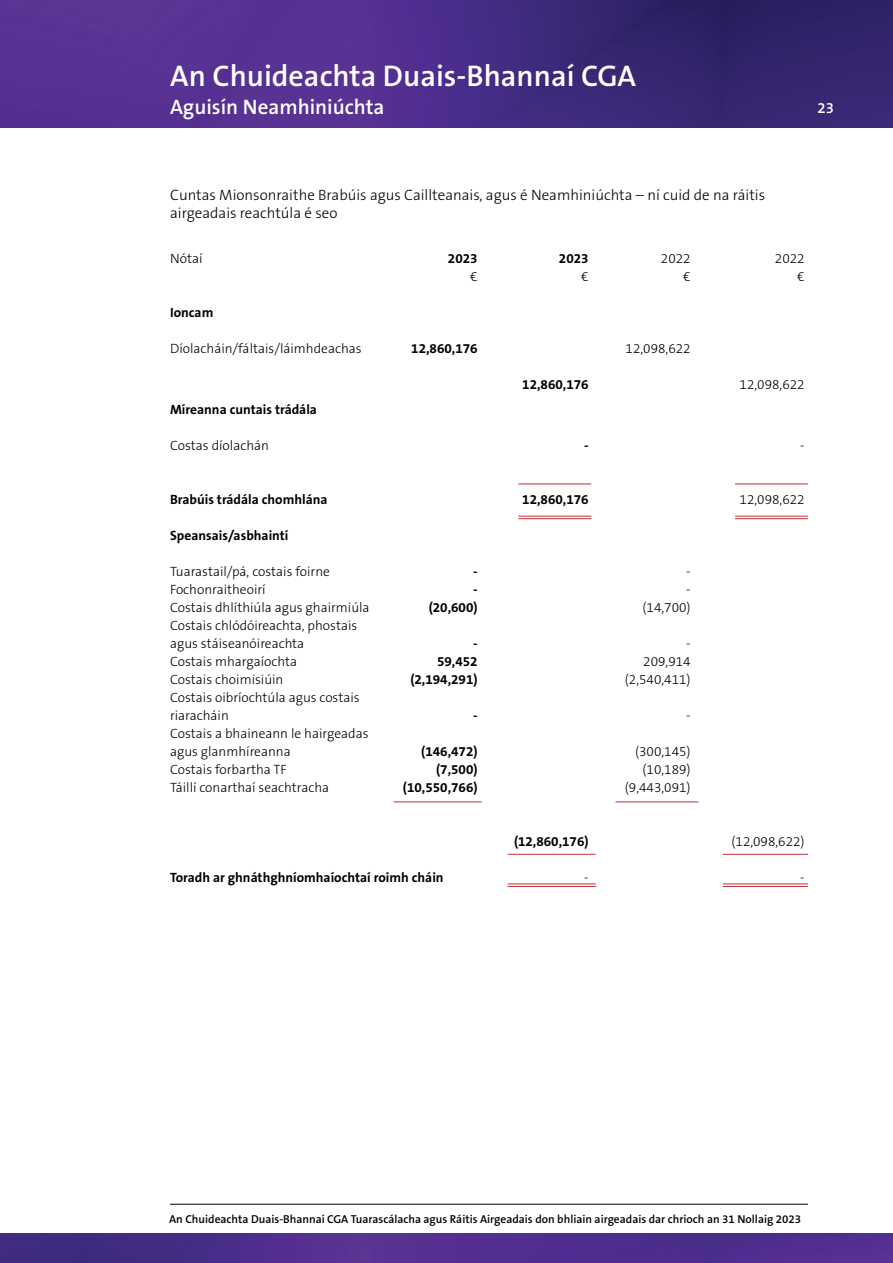
<style>
.page{position:relative;width:893px;height:1263px;background:#fff}
.page>*{position:absolute;margin:0;border:0;box-sizing:border-box;transform-origin:0 0}
.t1{font:600 30px "The Sans B6";color:#fff}
.t2{font:600 21px "The Sans B6";color:#fff}
.t3{font:300 15px/18px "The Sans B3";color:#000}
.t4{font:600 15px "The Sans B6";color:#fff}
.t5{font:300 13.5px/18px "The Sans B3";color:#000}
.t6{font:700 13.5px "The Sans B7";color:#000}
.t7{font:600 11.55px "The Sans B6";color:#000}
</style>
<div class="page">
<img style="left:0;top:1233px;width:893px;height:30px">
<img style="left:0;top:0;width:893px;height:128px">
<hr style="left:735px;top:483px;width:73px;height:1px;background:#c02f38">
<hr style="left:518px;top:483px;width:73px;height:1px;background:#c02f38">
<hr style="left:735px;top:516px;width:73px;height:1px;background:#c02f38">
<hr style="left:735px;top:518px;width:73px;height:1px;background:#c02f38">
<hr style="left:518px;top:516px;width:73px;height:1px;background:#c02f38">
<hr style="left:518px;top:518px;width:73px;height:1px;background:#c02f38">
<hr style="left:723px;top:854px;width:85px;height:1px;background:#c02f38">
<hr style="left:508px;top:854px;width:88px;height:1px;background:#c02f38">
<hr style="left:723px;top:884px;width:85px;height:1px;background:#c02f38">
<hr style="left:723px;top:886px;width:85px;height:1px;background:#c02f38">
<hr style="left:508px;top:884px;width:88px;height:1px;background:#c02f38">
<hr style="left:508px;top:886px;width:88px;height:1px;background:#c02f38">
<hr style="left:615px;top:801px;width:83px;height:1px;background:#c02f38">
<hr style="left:394px;top:801px;width:88px;height:1px;background:#c02f38">
<hr style="left:170px;top:1204px;width:638px;height:1px;background:#000">
<h1 class="t1" style="left:170px;top:60px;width:468px">An Chuideachta Duais-Bhannaí CGA</h1>
<h2 class="t2" style="left:170px;top:96px;width:216px">Aguisín Neamhiniúchta</h2>
<p class="t4" style="left:817px;top:100px;width:18px">23</p>
<p class="t3" style="left:170px;top:187px;width:597px">Cuntas Mionsonraithe Brabúis agus Caillteanais, agus é Neamhiniúchta – ní cuid de na ráitis airgeadais reachtúla é seo</p>
<p class="t5" style="left:170px;top:250px;width:34px">Nótaí</p>
<p class="t6" style="left:448px;top:251px;width:31px">2023</p>
<p class="t6" style="left:559px;top:251px;width:31px">2023</p>
<p class="t5" style="left:661px;top:250px;width:31px">2022</p>
<p class="t5" style="left:775px;top:250px;width:31px">2022</p>
<p class="t5" style="left:470px;top:268px;width:9px">€</p>
<p class="t5" style="left:581px;top:268px;width:9px">€</p>
<p class="t5" style="left:683px;top:268px;width:9px">€</p>
<p class="t5" style="left:797px;top:268px;width:9px">€</p>
<p class="t6" style="left:170px;top:305px;width:45px">Ioncam</p>
<p class="t5" style="left:170px;top:340px;width:193px">Díolacháin/fáltais/láimhdeachas</p>
<p class="t6" style="left:411px;top:341px;width:68px">12,860,176</p>
<p class="t5" style="left:626px;top:340px;width:67px">12,098,622</p>
<p class="t6" style="left:522px;top:377px;width:68px">12,860,176</p>
<p class="t5" style="left:740px;top:376px;width:67px">12,098,622</p>
<p class="t6" style="left:170px;top:402px;width:148px">Míreanna cuntais trádála</p>
<p class="t5" style="left:170px;top:437px;width:100px">Costas díolachán</p>
<p class="t6" style="left:584px;top:438px;width:6px">-</p>
<p class="t5" style="left:800px;top:437px;width:6px">-</p>
<p class="t6" style="left:170px;top:492px;width:159px">Brabúis trádála chomhlána</p>
<p class="t6" style="left:522px;top:492px;width:68px">12,860,176</p>
<p class="t5" style="left:740px;top:491px;width:67px">12,098,622</p>
<p class="t6" style="left:170px;top:528px;width:120px">Speansais/asbhaintí</p>
<p class="t5" style="left:170px;top:563px;width:161px">Tuarastail/pá, costais foirne</p>
<p class="t6" style="left:473px;top:564px;width:6px">-</p>
<p class="t5" style="left:686px;top:563px;width:6px">-</p>
<p class="t5" style="left:170px;top:581px;width:97px">Fochonraitheoirí</p>
<p class="t6" style="left:473px;top:582px;width:6px">-</p>
<p class="t5" style="left:686px;top:581px;width:6px">-</p>
<p class="t5" style="left:170px;top:599px;width:201px">Costais dhlíthiúla agus ghairmiúla</p>
<p class="t6" style="left:429px;top:600px;width:50px">(20,600)</p>
<p class="t5" style="left:643px;top:599px;width:50px">(14,700)</p>
<p class="t5" style="left:170px;top:617px;width:189px">Costais chlódóireachta, phostais agus stáiseanóireachta</p>
<p class="t6" style="left:473px;top:636px;width:6px">-</p>
<p class="t5" style="left:686px;top:635px;width:6px">-</p>
<p class="t5" style="left:170px;top:653px;width:129px">Costais mhargaíochta</p>
<p class="t6" style="left:437px;top:654px;width:42px">59,452</p>
<p class="t5" style="left:643px;top:653px;width:49px">209,914</p>
<p class="t5" style="left:170px;top:671px;width:115px">Costais choimisiúin</p>
<p class="t6" style="left:410px;top:672px;width:69px">(2,194,291)</p>
<p class="t5" style="left:625px;top:671px;width:67px">(2,540,411)</p>
<p class="t5" style="left:170px;top:689px;width:191px">Costais oibríochtúla agus costais riaracháin</p>
<p class="t6" style="left:473px;top:708px;width:6px">-</p>
<p class="t5" style="left:686px;top:707px;width:6px">-</p>
<p class="t5" style="left:170px;top:725px;width:200px">Costais a bhaineann le hairgeadas agus glanmhíreanna</p>
<p class="t6" style="left:421px;top:744px;width:58px">(146,472)</p>
<p class="t5" style="left:635px;top:743px;width:57px">(300,145)</p>
<p class="t5" style="left:170px;top:761px;width:118px">Costais forbartha TF</p>
<p class="t6" style="left:436px;top:762px;width:43px">(7,500)</p>
<p class="t5" style="left:643px;top:761px;width:50px">(10,189)</p>
<p class="t5" style="left:170px;top:779px;width:161px">Táillí conarthaí seachtracha</p>
<p class="t6" style="left:403px;top:780px;width:76px">(10,550,766)</p>
<p class="t5" style="left:625px;top:779px;width:67px">(9,443,091)</p>
<p class="t6" style="left:514px;top:834px;width:76px">(12,860,176)</p>
<p class="t5" style="left:731px;top:833px;width:75px">(12,098,622)</p>
<p class="t6" style="left:170px;top:870px;width:275px">Toradh ar ghnáthghníomhaíochtaí roimh cháin</p>
<p class="t5" style="left:584px;top:869px;width:6px">-</p>
<p class="t5" style="left:800px;top:869px;width:6px">-</p>
<p class="t7" style="left:169px;top:1213px;width:634px">An Chuideachta Duais-Bhannaí CGA Tuarascálacha agus Ráitis Airgeadais don bhliain airgeadais dar chríoch an 31 Nollaig 2023</p>
</div>
